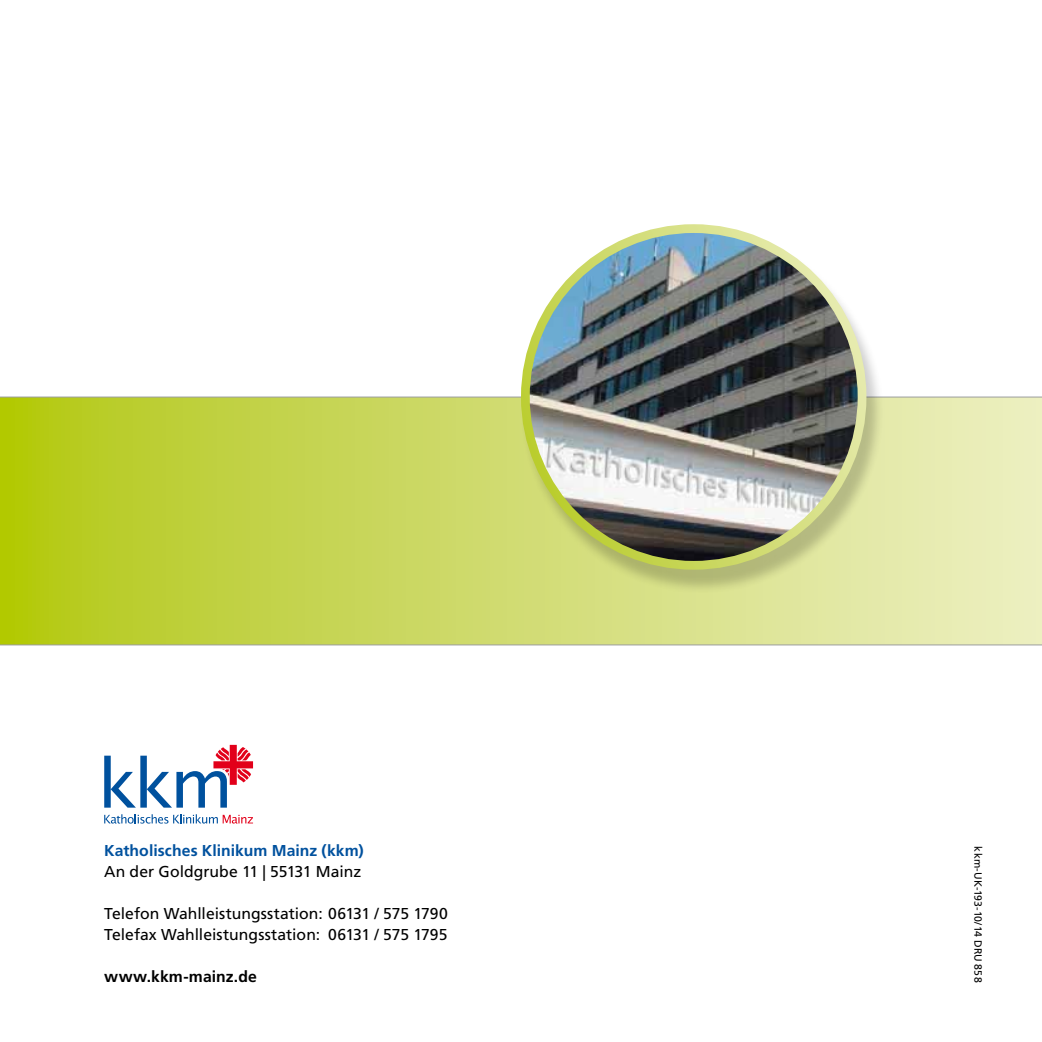
<style>
.page{position:relative;width:1042px;height:1042px;background:#fff}
.page>*{position:absolute;margin:0;border:0;box-sizing:border-box;transform-origin:0 0}
.t1{font:15.75px/21px "Frutiger LT";color:#000}
.t2{font:700 15.75px "Frutiger LT";letter-spacing:.005em;color:#00519e}
.t3{font:700 15.75px "Frutiger LT";letter-spacing:.005em;color:#000}
.t4{font:10.5px "Frutiger LT";letter-spacing:.02em;color:#000}
</style>
<div class="page">
<svg style="left:0;top:397px;width:1042px;height:248px;background:#ccd963"></svg>
<svg style="left:104px;top:745px;width:149px;height:62px"></svg>
<svg style="left:104px;top:814px;width:149px;height:9px"></svg>
<div style="left:520px;top:230px;width:364px;height:364px;background:#000;opacity:.2"></div>
<img style="left:525px;top:229px;width:337px;height:336px;border-radius:168px">
<div style="left:521px;top:224px;width:345px;height:346px;border:9px solid #fff;border-radius:50%"></div>
<p class="t2" style="left:104px;top:841px;width:261px">Katholisches Klinikum Mainz (kkm)</p>
<p class="t1" style="left:104px;top:861px;width:258px">An der Goldgrube 11 | 55131 Mainz</p>
<p class="t1" style="left:104px;top:903px;width:345px">Telefon Wahlleistungsstation: 06131 / 575 1790<br>Telefax Wahlleistungsstation: 06131 / 575 1795</p>
<p class="t3" style="left:104px;top:967px;width:154px">www.kkm-mainz.de</p>
<p class="t4" style="left:984px;top:846px;width:137px;rotate:90deg">kkm-UK-193-10/14 DRU 858</p>
</div>
